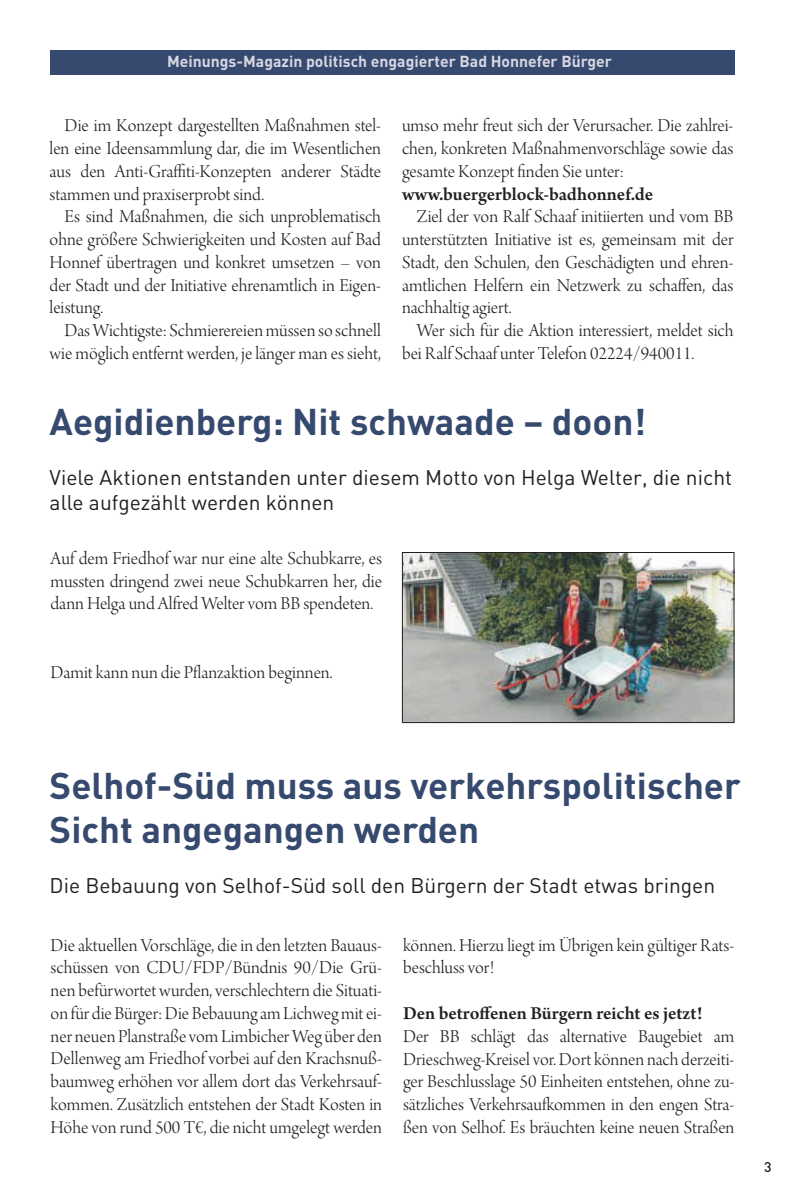
<style>
.page{position:relative;width:794px;height:1191px;background:#fff}
.page>*{position:absolute;margin:0;border:0;box-sizing:border-box;transform-origin:0 0}
.t1{font:700 36.75px/44.1px "DIN";color:#36496e}
.t2{font:21px/25.2px "DIN";color:#231f20}
.t3{font:19.25px/22.8px "Arno Pro Light Display";color:#231f20;text-align:justify}
.t4{font:600 19.25px "Arno Pro";color:#231f20}
.t5{font:700 15.75px "DIN";color:#d6d7e3}
.t6{font:500 14px "DIN";color:#231f20}
</style>
<div class="page">
<div style="left:50px;top:50px;width:684px;height:24px;background:#36496e"></div>
<img style="left:404px;top:554px;width:328px;height:167px">
<div style="left:402px;top:552px;width:332px;height:171px;border:1px solid #231f20"></div>
<p class="t5" style="left:167px;top:51px;width:446px">Meinungs-Magazin politisch engagierter Bad Honnefer Bürger</p>
<p class="t3" style="left:50px;top:115px;width:333px;text-indent:15px">Die im Konzept dargestellten Maßnahmen stel&shy;len eine Ideensammlung dar, die im Wesentlichen aus den Anti-Graffiti-Konzepten anderer Städte stammen und praxiserprobt sind.</p>
<p class="t3" style="left:50px;top:206px;width:333px;text-indent:15px">Es sind Maßnahmen, die sich unproblematisch ohne größere Schwierigkeiten und Kosten auf Bad Honnef übertragen und konkret umsetzen – von der Stadt und der Initiative ehrenamtlich in Eigen&shy;leistung.</p>
<p class="t3" style="left:50px;top:320px;width:333px;text-align:right">Das Wichtigste: Schmierereien müssen so schnell wie möglich entfernt werden, je länger man es sieht,</p>
<p class="t3" style="left:402px;top:116px;width:333px">umso mehr freut sich der Verursacher. Die zahlrei&shy;chen, konkreten Maßnahmenvorschläge sowie das gesamte Konzept finden Sie unter:</p>
<p class="t4" style="left:402px;top:183px;width:253px">www.buergerblock-badhonnef.de</p>
<p class="t3" style="left:402px;top:207px;width:333px;text-indent:15px">Ziel der von Ralf Schaaf initiierten und vom BB unterstützten Initiative ist es, gemeinsam mit der Stadt, den Schulen, den Geschädigten und ehren&shy;amtlichen Helfern ein Netzwerk zu schaffen, das nachhaltig agiert.</p>
<p class="t3" style="left:402px;top:320px;width:333px;text-indent:15px">Wer sich für die Aktion interessiert, meldet sich bei Ralf Schaaf unter Telefon 02224/940011.</p>
<h1 class="t1" style="left:50px;top:398px;width:598px">Aegidienberg: Nit schwaade – doon!</h1>
<p class="t2" style="left:50px;top:464px;width:684px">Viele Aktionen entstanden unter diesem Motto von Helga Welter, die nicht alle aufgezählt werden können</p>
<p class="t3" style="left:51px;top:548px;width:333px">Auf dem Friedhof war nur eine alte Schubkarre, es mussten dringend zwei neue Schubkarren her, die dann Helga und Alfred Welter vom BB spendeten.</p>
<p class="t3" style="left:51px;top:662px;width:283px">Damit kann nun die Pflanzaktion beginnen.</p>
<h1 class="t1" style="left:50px;top:762px;width:692px">Selhof-Süd muss aus verkehrspolitischer<br>Sicht angegangen werden</h1>
<p class="t2" style="left:50px;top:872px;width:667px">Die Bebauung von Selhof-Süd soll den Bürgern der Stadt etwas bringen</p>
<p class="t3" style="left:51px;top:935px;width:333px">Die aktuellen Vorschläge, die in den letzten Bauaus&shy;schüssen von CDU/FDP/Bündnis 90/Die Grü&shy;nen befürwortet wurden, verschlechtern die Situati&shy;on für die Bürger: Die Bebauung am Lichweg mit ei&shy;ner neuen Planstraße vom Limbicher Weg über den Dellenweg am Friedhof vorbei auf den Krachsnuß&shy;baumweg erhöhen vor allem dort das Verkehrsauf&shy;kommen. Zusätzlich entstehen der Stadt Kosten in Höhe von rund 500 T€, die nicht umgelegt werden</p>
<p class="t3" style="left:403px;top:935px;width:333px">können. Hierzu liegt im Übrigen kein gültiger Rats&shy;beschluss vor!</p>
<p class="t4" style="left:403px;top:1002px;width:301px">Den betroffenen Bürgern reicht es jetzt!</p>
<p class="t3" style="left:403px;top:1026px;width:333px">Der BB schlägt das alternative Baugebiet am Drieschweg-Kreisel vor. Dort können nach derzeiti&shy;ger Beschlusslage 50 Einheiten entstehen, ohne zu&shy;sätzliches Verkehrsaufkommen in den engen Stra&shy;ßen von Selhof. Es bräuchten keine neuen Straßen</p>
<p class="t6" style="left:764px;top:1157px;width:9px">3</p>
</div>
